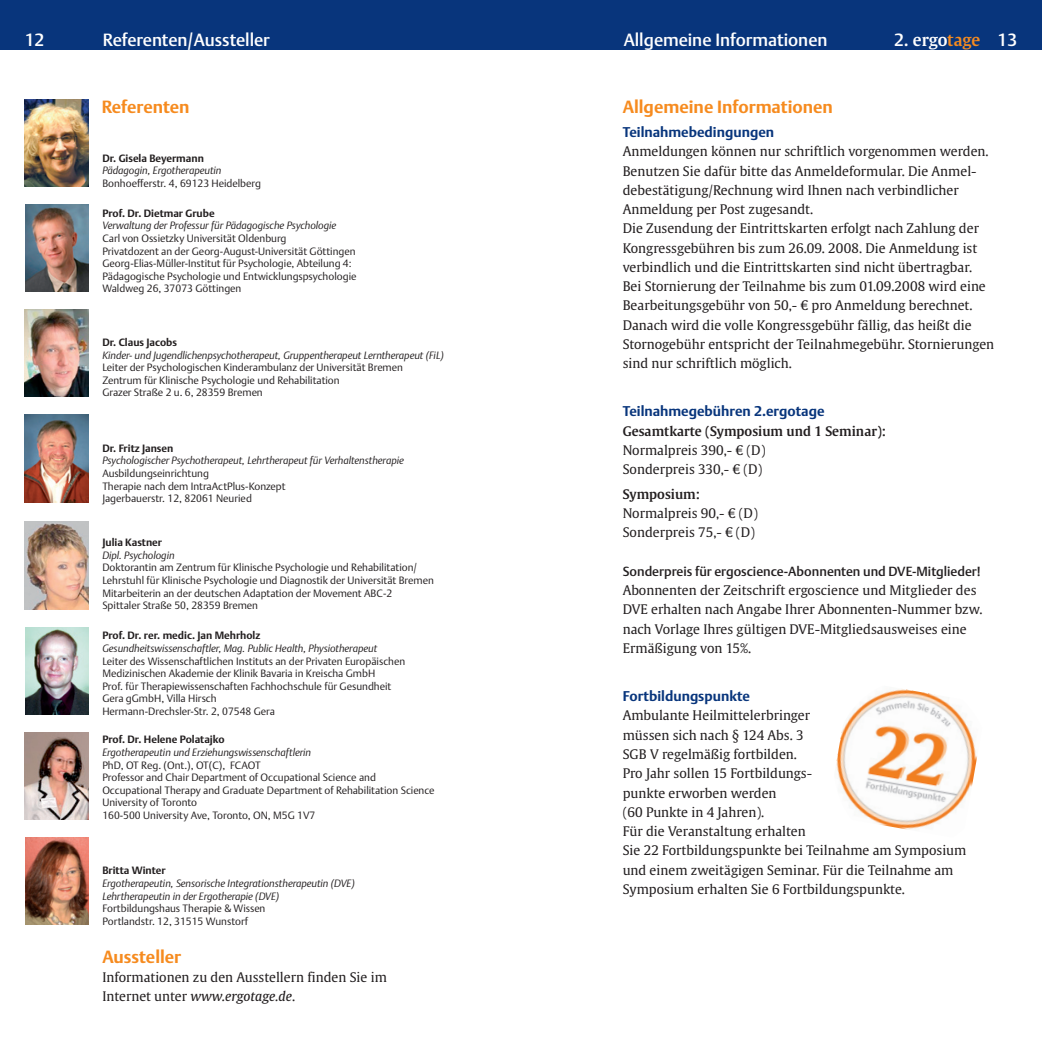
<style>
.page{position:relative;width:1042px;height:1042px;background:#fff}
.page>*{position:absolute;margin:0;border:0;box-sizing:border-box;transform-origin:0 0}
.t1{font:17.5px "Thieme Argo Three 04";letter-spacing:-.005em;color:#fff}
.t2{font:700 17.5px "Thieme Argo One 04";color:#f68b1f}
.t3{font:700 14px "Thieme Argo One 04";color:#08357c}
.t4{font:13.12px/19.2px "Thieme Gulliver 04";color:#231f20}
.t5{font:13.12px "Thieme Argo Three 04";color:#231f20}
.t6{font:600 13.12px "Thieme Gulliver 04";color:#231f20}
.t7{font:10.5px/12.6px "Thieme Argo One 04";color:#231f20}
.t8{font:italic 10.5px/12.6px "Thieme Argo One 04";letter-spacing:-.005em;color:#231f20}
.t9{font:700 10.5px "Thieme Argo One 04";color:#231f20}
.s1{font-family:"Thieme Gulliver 04";font-weight:600;font-size:16.62px}
.s2{font-family:"Thieme Gulliver 04";font-weight:600;font-size:16.62px;color:#f68b1f}
.s3{font-style:italic}
</style>
<div class="page">
<div style="left:0;top:0;width:521px;height:50px;background:#08357c"></div>
<div style="left:521px;top:0;width:521px;height:50px;background:#08357c"></div>
<img style="left:25px;top:205px;width:64px;height:87px">
<img style="left:25px;top:99px;width:63px;height:87px">
<img style="left:25px;top:310px;width:63px;height:87px">
<img style="left:25px;top:415px;width:63px;height:87px">
<img style="left:25px;top:522px;width:63px;height:87px">
<img style="left:25px;top:628px;width:64px;height:87px">
<img style="left:25px;top:732px;width:63px;height:87px">
<img style="left:25px;top:837px;width:64px;height:87px">
<img style="left:836px;top:689px;width:141px;height:141px">
<h1 class="t1" style="left:103px;top:29px;width:169px">Referenten/Aussteller</h1>
<h1 class="t1" style="left:624px;top:29px;width:205px">Allgemeine Informationen</h1>
<h1 class="t1" style="left:25px;top:29px;width:21px">12</h1>
<h1 class="t1" style="left:894px;top:29px;width:118px">2. <span class="s1">ergo</span><span class="s2">tage</span> 13</h1>
<h1 class="t2" style="left:102px;top:96px;width:89px">Referenten</h1>
<p class="t9" style="left:102px;top:152px;width:103px">Dr. Gisela Beyermann</p>
<p class="t8" style="left:102px;top:164px;width:121px">Pädagogin, Ergotherapeutin</p>
<p class="t7" style="left:102px;top:177px;width:160px">Bonhoefferstr. 4, 69123 Heidelberg</p>
<p class="t9" style="left:102px;top:207px;width:114px">Prof. Dr. Dietmar Grube</p>
<p class="t8" style="left:102px;top:219px;width:235px">Verwaltung der Professur für Pädagogische Psychologie</p>
<p class="t7" style="left:102px;top:232px;width:256px">Carl von Ossietzky Universität Oldenburg<br>Privatdozent an der Georg-August-Universität Göttingen Georg-Elias-Müller-Institut für Psychologie, Abteilung 4:<br>Pädagogische Psychologie und Entwick-lungspsychologie Waldweg 26, 37073 Göttingen</p>
<p class="t9" style="left:102px;top:336px;width:76px">Dr. Claus Jacobs</p>
<p class="t8" style="left:102px;top:348px;width:343px">Kinder- und Jugendlichen-psychotherapeut, Grup-pentherapeut Lerntherapeut (FiL)</p>
<p class="t7" style="left:102px;top:361px;width:302px">Leiter der Psychologischen Kinderambulanz der Uni-versität Bremen<br>Zentrum für Klinische Psychologie und Reha- bilitation<br>Grazer Straße 2 u. 6, 28359 Bremen</p>
<p class="t9" style="left:102px;top:442px;width:73px">Dr. Fritz Jansen</p>
<p class="t8" style="left:102px;top:454px;width:303px">Psychologischer Psychotherapeut, Lehrtherapeut für Verhaltenstherapie</p>
<p class="t7" style="left:102px;top:467px;width:185px">Ausbildungseinrichtung<br>Therapie nach dem IntraActPlus-Konzept<br>Jagerbauerstr. 12, 82061 Neuried</p>
<p class="t9" style="left:102px;top:536px;width:61px">Julia Kastner</p>
<p class="t8" style="left:102px;top:549px;width:74px">Dipl. Psychologin</p>
<p class="t7" style="left:102px;top:561px;width:333px">Doktorantin am Zentrum für Klinische Psychologie und Rehabilitation/ Lehrstuhl für Klinische Psychologie und Diagnostik der Universität Bremen Mitarbeiterin an der deutschen Adaptation der Movement ABC -2<br>Spittaler Straße 50, 28359 Bremen</p>
<p class="t9" style="left:102px;top:629px;width:160px">Prof. Dr. rer. medic. Jan Mehrholz</p>
<p class="t8" style="left:102px;top:642px;width:276px">Gesundheitswissenschaftler, Mag. Public Health, Physio- therapeut</p>
<p class="t7" style="left:102px;top:654px;width:304px">Leiter des Wissenschaftlichen Instituts an der Privaten Europäischen Medizinischen Akademie der Klinik Bavaria in Kreischa GmbH<br>Prof. für Therapiewissen-schaften Fachhoch-schule für Gesundheit Gera gGmbH, Villa Hirsch<br>Hermann-Drechsler-Str. 2, 07548 Gera</p>
<p class="t9" style="left:102px;top:733px;width:124px">Prof. Dr. Helene Polatajko</p>
<p class="t8" style="left:102px;top:746px;width:210px">Ergotherapeutin und Erziehungswissenschaftlerin</p>
<p class="t7" style="left:102px;top:758px;width:334px">PhD, OT Reg. (Ont.), OT(C), FCAOT<br>Professor and Chair Depart-ment of Occupational Science and Occupational Therapy and Graduate Department of Rehabilitation Science University of Toronto<br>160-500 University Ave, Toronto, ON, M5G 1V7</p>
<p class="t9" style="left:102px;top:864px;width:65px">Britta Winter</p>
<p class="t8" style="left:102px;top:877px;width:254px">Ergotherapeutin, Sensorische Integrationstherapeutin (DVE)<br>Lehrtherapeutin in der Ergo- therapie (DVE)</p>
<p class="t7" style="left:102px;top:902px;width:165px">Fortbildungshaus Therapie &amp; Wissen<br>Portlandstr. 12, 31515 Wunstorf</p>
<h1 class="t2" style="left:102px;top:946px;width:80px">Aussteller</h1>
<p class="t4" style="left:102px;top:967px;width:286px">Informationen zu den Ausstellern finden Sie im<br>Internet unter <span class="s3">www.ergotage.de</span>.</p>
<h1 class="t2" style="left:623px;top:96px;width:212px">Allgemeine Informationen</h1>
<p class="t3" style="left:623px;top:124px;width:153px">Teilnahmebedingungen</p>
<p class="t4" style="left:623px;top:142px;width:373px">Anmeldungen können nur schriftlich vorgenommen werden.<br>Benutzen Sie dafür bitte das Anmeldeformular. Die Anmel&shy;debestätigung/Rechnung wird Ihnen nach verbindlicher Anmeldung per Post zugesandt.<br>Die Zusendung der Eintrittskarten erfolgt nach Zahlung der Kongressgebühren bis zum 26.09. 2008. Die Anmeldung ist verbindlich und die Eintrittskarten sind nicht übertragbar.<br>Bei Stornierung der Teilnahme bis zum 01.09.2008 wird eine Bearbeitungsgebühr von 50,- € pro Anmeldung berechnet.<br>Danach wird die volle Kongress-gebühr fällig, das heißt die Stornogebühr entspricht der Teilnahmegebühr. Stornierungen sind nur schriftlich möglich.</p>
<p class="t3" style="left:623px;top:403px;width:203px">Teilnahmegebühren 2.ergotage</p>
<p class="t6" style="left:623px;top:423px;width:265px">Gesamtkarte (Symposium und 1 Seminar):</p>
<p class="t4" style="left:623px;top:440px;width:144px">Normalpreis 390,- € (D)<br>Sonderpreis 330,- € (D)</p>
<p class="t6" style="left:623px;top:486px;width:79px">Symposium:</p>
<p class="t4" style="left:623px;top:503px;width:137px">Normalpreis 90,- € (D)<br>Sonderpreis 75,- € (D)</p>
<p class="t5" style="left:623px;top:563px;width:360px">Sonderpreis für ergoscience-Abonnenten und DVE-Mitglieder!</p>
<p class="t4" style="left:623px;top:580px;width:361px">Abonnenten der Zeitschrift ergoscience und Mitglieder des DVE erhalten nach Angabe Ihrer Abonnenten-Nummer bzw. nach Vorlage Ihres gültigen DVE-Mitgliedsausweises eine Ermäßigung von 15%.</p>
<p class="t3" style="left:623px;top:688px;width:129px">Fortbildungspunkte</p>
<p class="t4" style="left:623px;top:706px;width:345px">Ambulante Heilmittelerbringer<br>müssen sich nach § 124 Abs. 3<br>SGB V regelmäßig fortbilden.<br>Pro Jahr sollen 15 Fortbildungs-<br>punkte erworben werden<br>(60 Punkte in 4 Jahren).<br>Für die Veranstaltung erhalten<br>Sie 22 Fortbildungspunkte bei Teilnahme am Symposium und einem zweitägigen Seminar. Für die Teilnahme am Symposium erhalten Sie 6 Fortbildungspunkte.</p>
</div>
